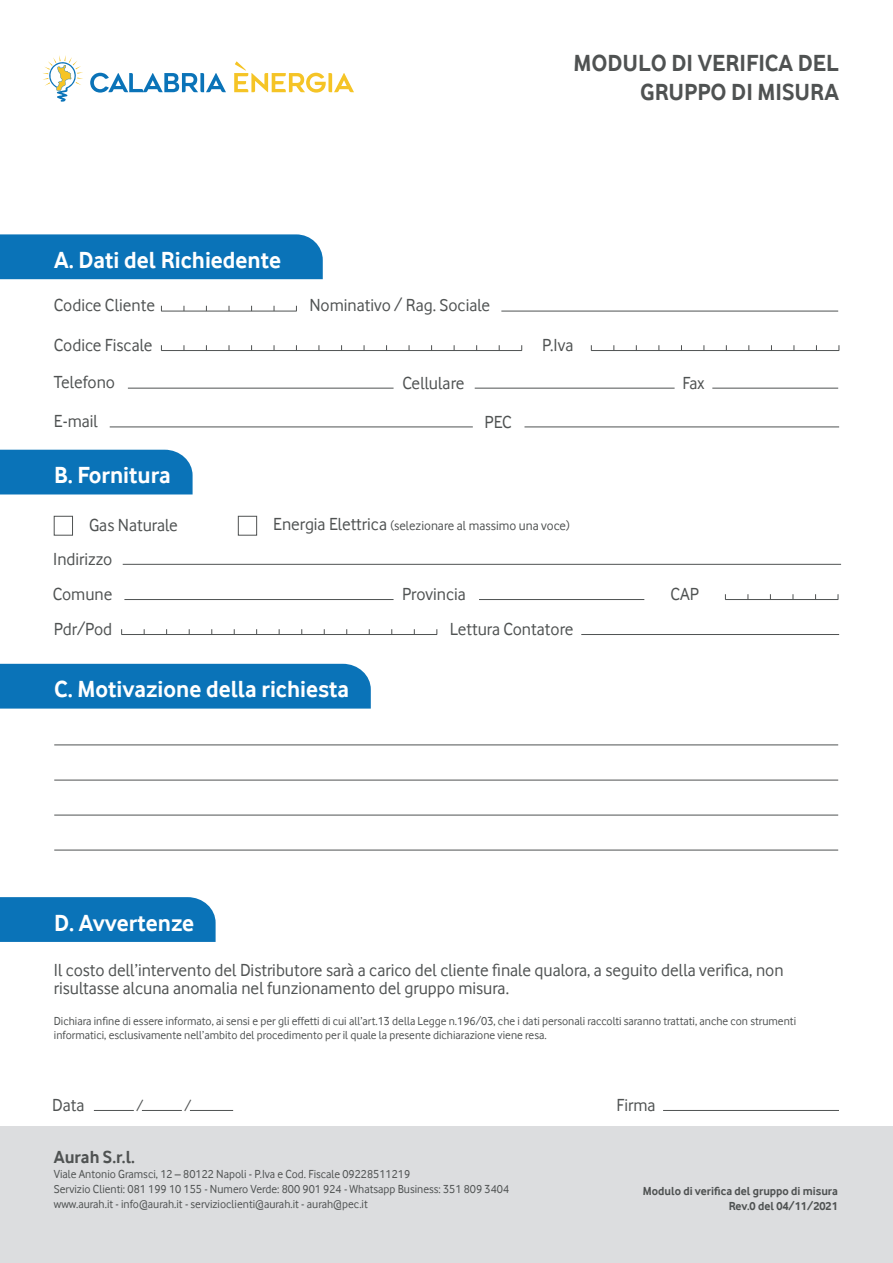
<style>
.page{position:relative;width:893px;height:1263px;background:#fff}
.page>*{position:absolute;margin:0;border:0;box-sizing:border-box;transform-origin:0 0}
.t1{font:700 24px "Vodafone";color:#fff}
.t2{font:700 24px/28.5px "Vodafone";color:#4f5252;text-align:right}
.Scheda{font:18px/18px "Vodafone";color:#4f5252}
.t3{font:700 18px "Vodafone";color:#4f5252}
.Scheda-2{font:15px "Vodafone";color:#4f5252}
.Scheda-3{font:13.5px "Vodafone";color:#4f5252}
.Scheda-4{font:12px/15px "Vodafone";color:#4f5252}
.t4{font:700 12px/15px "Vodafone";color:#4f5252;text-align:right}
.s1{font-size:18px}
</style>
<div class="page">
<div style="left:0;top:1126px;width:893px;height:137px;background:#dcdddf"></div>
<div style="left:0;top:234px;width:323px;height:45px;background:#0a73b8"></div>
<div style="left:0;top:450px;width:193px;height:44px;background:#0a73b8"></div>
<div style="left:0;top:664px;width:371px;height:45px;background:#0a73b8"></div>
<div style="left:0;top:897px;width:216px;height:45px;background:#0a73b8"></div>
<hr style="left:591px;top:350px;width:248px;height:1px;background:#4f5252">
<hr style="left:161px;top:311px;width:136px;height:1px;background:#4f5252">
<hr style="left:725px;top:599px;width:113px;height:1px;background:#4f5252">
<hr style="left:121px;top:634px;width:316px;height:1px;background:#4f5252">
<hr style="left:581px;top:634px;width:258px;height:1px;background:#4f5252">
<hr style="left:501px;top:311px;width:337px;height:1px;background:#4f5252">
<hr style="left:128px;top:388px;width:266px;height:1px;background:#4f5252">
<hr style="left:110px;top:427px;width:363px;height:1px;background:#4f5252">
<hr style="left:123px;top:564px;width:718px;height:1px;background:#4f5252">
<hr style="left:54px;top:780px;width:784px;height:1px;background:#4f5252">
<hr style="left:54px;top:815px;width:784px;height:1px;background:#4f5252">
<hr style="left:54px;top:850px;width:784px;height:1px;background:#4f5252">
<hr style="left:124px;top:599px;width:270px;height:1px;background:#4f5252">
<hr style="left:54px;top:745px;width:784px;height:1px;background:#4f5252">
<hr style="left:479px;top:599px;width:165px;height:1px;background:#4f5252">
<hr style="left:475px;top:388px;width:200px;height:1px;background:#4f5252">
<hr style="left:524px;top:427px;width:315px;height:1px;background:#4f5252">
<hr style="left:161px;top:350px;width:361px;height:1px;background:#4f5252">
<div style="left:54px;top:516px;width:19px;height:19px;border:1px solid #4f5252"></div>
<div style="left:238px;top:516px;width:19px;height:19px;border:1px solid #4f5252"></div>
<hr style="left:712px;top:388px;width:126px;height:1px;background:#4f5252">
<hr style="left:94px;top:1110px;width:40px;height:1px;background:#4f5252">
<hr style="left:142px;top:1110px;width:40px;height:1px;background:#4f5252">
<hr style="left:190px;top:1110px;width:43px;height:1px;background:#4f5252">
<hr style="left:663px;top:1110px;width:176px;height:1px;background:#4f5252">
<svg style="left:43px;top:55px;width:40px;height:47px"></svg>
<svg style="left:90px;top:73px;width:136px;height:20px"></svg>
<svg style="left:234px;top:61px;width:120px;height:32px"></svg>
<h1 class="t2" style="left:573px;top:49px;width:267px">MODULO DI VERIFICA DEL<br>GRUPPO DI MISURA</h1>
<h1 class="t1" style="left:54px;top:246px;width:229px">A. Dati del Richiedente</h1>
<p class="Scheda" style="left:54px;top:296px;width:103px">Codice Cliente</p>
<p class="Scheda" style="left:309px;top:296px;width:182px">Nominativo / Rag. Sociale</p>
<p class="Scheda" style="left:54px;top:336px;width:100px">Codice Fiscale</p>
<p class="Scheda" style="left:54px;top:373px;width:63px">Telefono</p>
<p class="Scheda" style="left:54px;top:412px;width:46px">E-mail</p>
<h1 class="t1" style="left:54px;top:461px;width:118px">B. Fornitura</h1>
<p class="Scheda" style="left:402px;top:373px;width:64px">Cellulare</p>
<p class="Scheda" style="left:485px;top:413px;width:29px">PEC</p>
<p class="Scheda" style="left:542px;top:336px;width:33px">P.Iva</p>
<p class="Scheda" style="left:682px;top:374px;width:24px">Fax</p>
<p class="Scheda" style="left:89px;top:516px;width:90px">Gas Naturale</p>
<p class="Scheda-3" style="left:273px;top:518px;width:298px"><span class="s1">Energia Elettrica</span> (selezionare al massimo una voce)</p>
<p class="Scheda" style="left:53px;top:549px;width:61px">Indirizzo</p>
<p class="Scheda" style="left:53px;top:585px;width:61px">Comune</p>
<p class="Scheda" style="left:402px;top:585px;width:65px">Provincia</p>
<p class="Scheda" style="left:54px;top:620px;width:60px">Pdr/Pod</p>
<p class="Scheda" style="left:450px;top:620px;width:125px">Lettura Contatore</p>
<h1 class="t1" style="left:54px;top:675px;width:297px">C. Motivazione della richiesta</h1>
<h1 class="t1" style="left:54px;top:909px;width:141px">D. Avvertenze</h1>
<p class="Scheda" style="left:670px;top:585px;width:30px">CAP</p>
<p class="Scheda" style="left:54px;top:960px;width:731px">Il costo dell’intervento del Distributore sarà a carico del cliente finale qualora, a seguito della verifica, non risultasse alcuna anomalia nel funzionamento del gruppo misura.</p>
<p class="Scheda-4" style="left:54px;top:1013px;width:744px;line-height:14.4px">Dichiara infine di essere informato, ai sensi e per gli effetti di cui all’art.13 della Legge n.196/03, che i dati personali raccolti saranno trattati, anche con strumenti informatici, esclusivamente nell’ambito del procedimento per il quale la presente dichiarazione viene resa.</p>
<p class="Scheda" style="left:52px;top:1095px;width:34px">Data</p>
<p class="Scheda-2" style="left:137px;top:1097px;width:8px">/</p>
<p class="Scheda-2" style="left:185px;top:1097px;width:8px">/</p>
<p class="Scheda" style="left:617px;top:1095px;width:41px">Firma</p>
<h2 class="t3" style="left:54px;top:1146px;width:83px">Aurah S.r.l.</h2>
<p class="Scheda-4" style="left:54px;top:1166px;width:457px">Viale Antonio Gramsci, 12 – 80122 Napoli - P.Iva e Cod. Fiscale 09228511219<br>Servizio Clienti: 081 199 10 155 - Numero Verde: 800 901 924 - Whatsapp Business: 351 809 3404 www.aurah.it - info@aurah.it - servizioclienti@aurah.it - aurah@pec.it</p>
<p class="t4" style="left:643px;top:1183px;width:197px">Modulo di verifica del gruppo di misura<br>Rev.0 del 04/11/2021</p>
</div>
